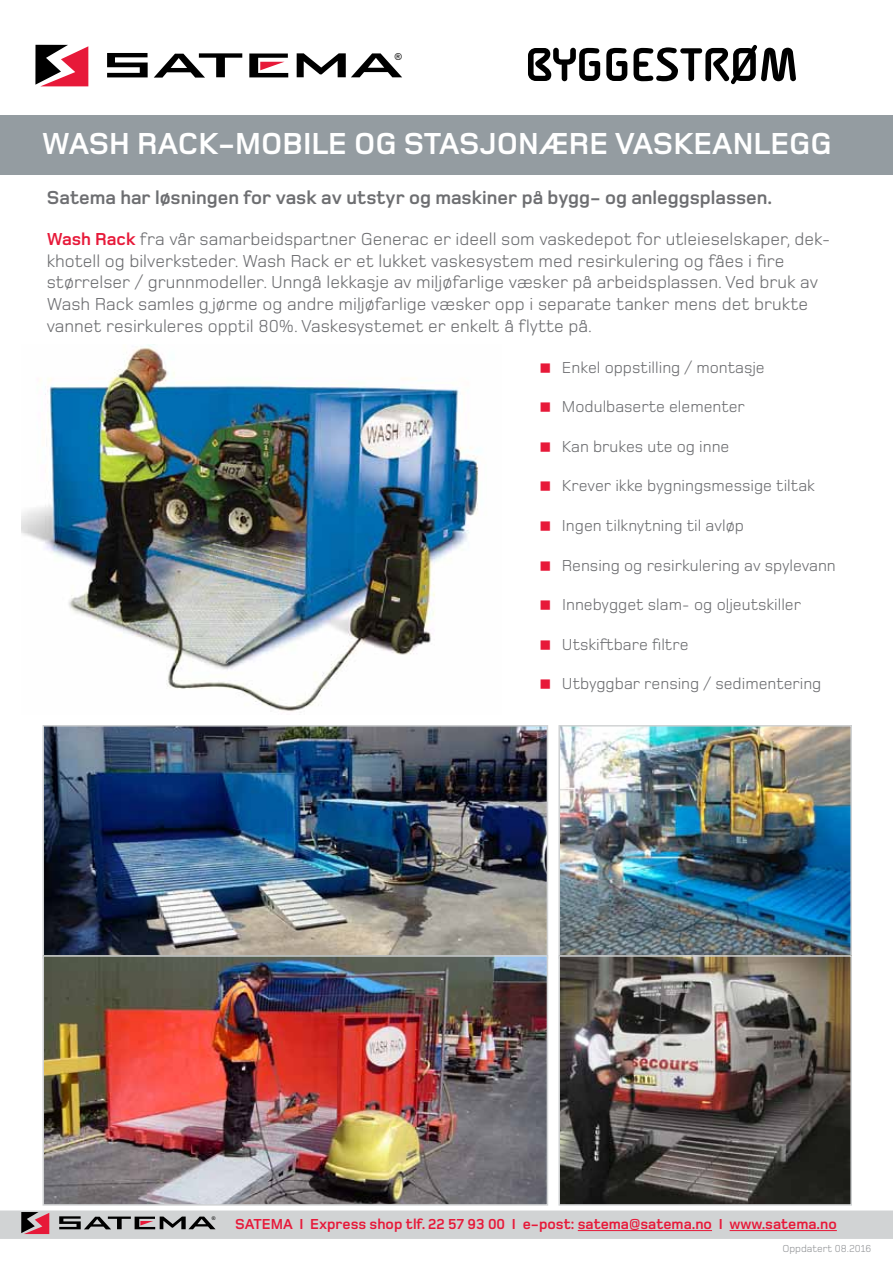
<style>
.page{position:relative;width:893px;height:1263px;background:#fff}
.page>*{position:absolute;margin:0;border:0;box-sizing:border-box;transform-origin:0 0}
.t1{font:700 51px "Alega";color:#000}
.t2{font:700 31.5px "Foundry Monoline";color:#fff}
.t3{font:700 19.5px "Foundry Monoline";color:#6d6e71}
.t4{font:18px/21.6px "Foundry Monoline";color:#6d6e71}
.t5{font:16.5px "Foundry Monoline";color:#6d6e71}
.t6{font:700 15px "Foundry Monoline";color:#e71939}
.t7{font:10.5px "Foundry Monoline";color:#939598}
.t8{font:9.6px "Arial";color:#000}
.t9{font:5.1px "Arial";color:#000}
.s1{font-weight:700;color:#e71939}
</style>
<div class="page">
<svg style="left:35px;top:45px;width:53px;height:41px"></svg>
<svg style="left:107px;top:53px;width:41px;height:24px"></svg>
<svg style="left:154px;top:53px;width:88px;height:25px"></svg>
<svg style="left:297px;top:53px;width:105px;height:24px"></svg>
<svg style="left:249px;top:54px;width:39px;height:23px"></svg>
<svg style="left:0;top:1210px;width:893px;height:29px;background:#c9c8ca"></svg>
<hr style="left:578px;top:1230px;width:134px;height:1px;background:#e71939">
<hr style="left:730px;top:1230px;width:107px;height:1px;background:#e71939">
<div style="left:0;top:115px;width:893px;height:59px;background:#949ca1"></div>
<img style="left:21px;top:345px;width:458px;height:366px">
<img style="left:46px;top:728px;width:499px;height:227px">
<div style="left:43px;top:725px;width:505px;height:234px;border:2px solid #d1d3d4"></div>
<img style="left:561px;top:728px;width:288px;height:227px">
<div style="left:558px;top:725px;width:294px;height:234px;border:2px solid #d1d3d4"></div>
<img style="left:561px;top:958px;width:288px;height:244px">
<div style="left:558px;top:955px;width:294px;height:250px;border:2px solid #d1d3d4"></div>
<img style="left:46px;top:958px;width:499px;height:244px">
<div style="left:43px;top:955px;width:505px;height:250px;border:2px solid #d1d3d4"></div>
<p class="t8" style="left:395px;top:50px;width:9px">®</p>
<h1 class="t1" style="left:525px;top:38px;width:275px">BYGGESTRØM</h1>
<h2 class="t2" style="left:42px;top:127px;width:382px">wash rack-mobile og stas</h2>
<h2 class="t2" style="left:480px;top:127px;width:354px">jonære vaskeanlegg</h2>
<p class="t3" style="left:47px;top:187px;width:727px">Satema har løsningen for vask av utstyr og maskiner på bygg- og anleggsplassen.</p>
<p class="t4" style="left:47px;top:228px;width:785px"><span class="s1">Wash Rack</span> fra vår samarbeidspartner Generac er ideell som vaskedepot for utleieselskaper, dek&shy;khotell og bilverksteder. Wash Rack er et lukket vaskesystem med resirkulering og fåes i fire størrelser / grunnmodeller. Unngå lekkasje av miljøfarlige væsker på arbeidsplassen. Ved bruk av Wash Rack samles g jørme og andre miljøfarlige væsker opp i separate tanker mens det brukte vannet resirkuleres opptil 80%. Vaskesystemet er enkelt å flytte på.</p>
<p class="t5" style="left:562px;top:358px;width:204px">Enkel oppstilling / montasje</p>
<p class="t5" style="left:562px;top:398px;width:184px">Modulbaserte elementer</p>
<p class="t5" style="left:562px;top:437px;width:169px">Kan brukes ute og inne</p>
<p class="t5" style="left:562px;top:477px;width:254px">Krever ikke bygningsmessige tiltak</p>
<p class="t5" style="left:562px;top:517px;width:183px">Ingen tilknytning til avløp</p>
<p class="t5" style="left:562px;top:556px;width:275px">Rensing og resirkulering av spylevann</p>
<p class="t5" style="left:562px;top:596px;width:240px">Innebygget slam- og oljeutskiller</p>
<p class="t5" style="left:562px;top:635px;width:128px">Utskiftbare filtre</p>
<p class="t5" style="left:562px;top:675px;width:261px">Utbyggbar rensing / sedimentering</p>
<p class="t9" style="left:212px;top:1215px;width:5px">®</p>
<p class="t6" style="left:235px;top:1216px;width:603px">SATEMA I Express shop tlf. 22 57 93 00 I e-post: satema@satema.no I www.satema.no</p>
<p class="t7" style="left:782px;top:1243px;width:91px">Oppdatert 08.2016</p>
</div>
